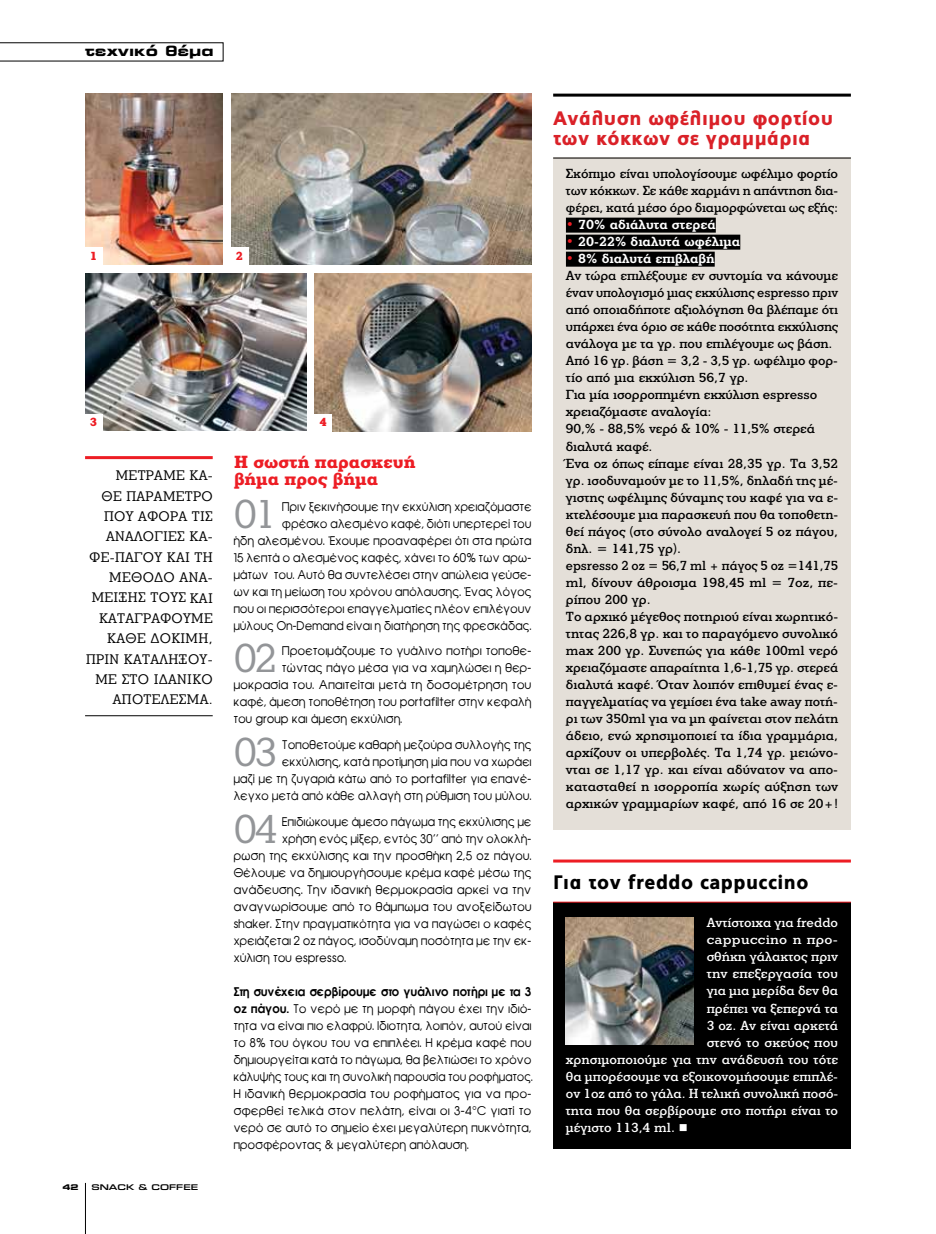
<style>
.page{position:relative;width:936px;height:1234px;background:#fff}
.page>*{position:absolute;margin:0;border:0;box-sizing:border-box;transform-origin:0 0}
.t1{font:41.7px "PF Litho Text";letter-spacing:-.05em;color:#939598}
.t2{font:900 19.5px/20.1px "PF Catalog";letter-spacing:.025em;color:#da2128;scale:.95 1}
.t3{font:900 19.5px "PF Catalog";letter-spacing:.025em;color:#000;scale:.95 1}
.t4{font:900 18px/17px "PF Litho Text";color:#ed1d24}
.t5{font:700 15px "PF Euroset";color:#000}
.t6{font:14.25px/20.4px "PF Litho Text";letter-spacing:.025em;color:#000;text-align:right}
.t7{font:500 13.5px/17px "PF Litho Text";color:#000;text-align:justify}
.t8{font:500 13.5px "PF Litho Text";color:#fff}
.t9{font:700 13.5px "PF Litho Text";color:#fff}
.t10{font:500 13.5px "PF Litho Text";letter-spacing:.02em;color:#fff;scale:1.07 1}
.t11{font:12px/17px "Mg Avant G";letter-spacing:.025em;color:#000;text-align:justify;scale:.95 1}
.t12{font:12px/17px "Mg Avant G";letter-spacing:.025em;color:#000;text-align:right;scale:.94 1}
.t13{font:12px "Mg Avant G";letter-spacing:.025em;color:#000}
.t14{font:12px "Mg Avant G";letter-spacing:.025em;color:#000;scale:.96 1}
.t15{font:12px "Mg Avant G";letter-spacing:.025em;color:#000;scale:.93 1}
.t16{font:900 12px "PF Litho Text";color:#ed1d24}
.t17{font:500 8.25px "PF Euroset";color:#000}
.t18{font:700 8.25px "PF Euroset";color:#000}
.s1{font-weight:700}
.s2{color:#ed1d24}
.s3{font-weight:700;color:#ed1d24}
.s4{font-weight:700;color:#fff}
</style>
<div class="page">
<hr style="left:85px;top:1182px;width:1px;height:51px;background:#000">
<svg style="left:0;top:43px;width:223px;height:18px"></svg>
<hr style="left:85px;top:456px;width:128px;height:3px;background:#ed1d24">
<hr style="left:85px;top:715px;width:128px;height:1px;background:#000">
<div style="left:553px;top:158px;width:297px;height:672px;background:#e4dfd8"></div>
<hr style="left:553px;top:94px;width:297px;height:3px;background:#000">
<hr style="left:553px;top:158px;width:297px;height:1px;background:#000">
<div style="left:566px;top:217px;width:149px;height:15px;background:#000"></div>
<div style="left:566px;top:234px;width:174px;height:15px;background:#000"></div>
<div style="left:566px;top:251px;width:148px;height:15px;background:#000"></div>
<div style="left:553px;top:902px;width:297px;height:246px;background:#000"></div>
<hr style="left:553px;top:859px;width:297px;height:3px;background:#ed1d24">
<hr style="left:553px;top:901px;width:297px;height:1px;background:#ed1d24">
<img style="left:566px;top:917px;width:128px;height:127px">
<img style="left:231px;top:94px;width:300px;height:170px">
<img style="left:85px;top:94px;width:137px;height:170px">
<img style="left:85px;top:273px;width:221px;height:157px">
<img style="left:315px;top:273px;width:216px;height:158px">
<div style="left:85px;top:414px;width:17px;height:17px;background:#fff"></div>
<div style="left:85px;top:247px;width:17px;height:17px;background:#fff"></div>
<div style="left:231px;top:247px;width:17px;height:17px;background:#fff"></div>
<div style="left:315px;top:414px;width:17px;height:17px;background:#fff"></div>
<p class="t5" style="left:85px;top:41px;width:130px">τεχνικό θέμα</p>
<p class="t16" style="left:90px;top:248px;width:9px">1</p>
<p class="t16" style="left:236px;top:248px;width:9px">2</p>
<p class="t16" style="left:90px;top:415px;width:9px">3</p>
<p class="t6" style="left:86px;top:465px;width:128px">μετράμε κά-<br>θε παράμετρο που αφορα τις αναλογίες κα-<br>φέ -πάγου και τη μέθοδο ανά&shy;μειξής τους και καταγράφουμε κάθε δοκιμή, πριν καταλήξου&shy;με στο ιδανικό αποτέλεσμα.</p>
<p class="t18" style="left:62px;top:1181px;width:18px">42</p>
<p class="t17" style="left:91px;top:1181px;width:108px">SNACK &amp; COFFEE</p>
<p class="t16" style="left:319px;top:415px;width:9px">4</p>
<h3 class="t4" style="left:234px;top:453px;width:183px">Η σωστή παρασκευή βήμα προς βήμα</h3>
<h1 class="t1" style="left:234px;top:488px;width:45px">01</h1>
<p class="t12" style="left:234px;top:498px;width:318px">Πριν ξεκινήσουμε την εκχύλιση χρειαζόμαστε<br>φρέσκο αλεσμένο καφέ, διότι υπερτερεί του<br>ήδη αλεσμένου. Έχουμε προαναφέρει ότι στα πρώτα 15 λεπτά ο αλεσμένος καφές, χάνει το 60% των αρω&shy;μάτων του. Αυτό θα συντελέσει στην απώλεια γεύσε&shy;ων και τη μείωση του χρόνου απόλαυσης. Ένας λόγος που οι περισσότεροι επαγγελματίες πλέον επιλέγουν μύλους On-Demand είναι η διατήρηση της φρεσκάδας.</p>
<h1 class="t1" style="left:234px;top:632px;width:45px">02</h1>
<p class="t14" style="left:282px;top:644px;width:261px">Προετοιμάζουμε το γυάλινο ποτήρι τοποθε-</p>
<p class="t11" style="left:282px;top:659px;width:264px">τώντας πάγο μέσα για να χαμηλώσει η θερ-</p>
<p class="t13" style="left:234px;top:678px;width:299px">μοκρασία του. Απαιτείται μετά τη δοσομέτρηση του</p>
<p class="t11" style="left:234px;top:693px;width:315px">καφέ, άμεση τοποθέτηση του portafilter στην κεφαλή</p>
<p class="t11" style="left:234px;top:710px;width:179px">του group και άμεση εκχύλιση.</p>
<h1 class="t1" style="left:234px;top:726px;width:45px">03</h1>
<p class="t12" style="left:234px;top:736px;width:318px">Τοποθετούμε καθαρή μεζούρα συλλογής της εκχύλισης, κατά προτίμηση μία που να χωράει<br>μαζί με τη ζυγαριά κάτω από το portafilter για επανέ&shy;λεγχο μετά από κάθε αλλαγή στη ρύθμιση του μύλου.</p>
<h1 class="t1" style="left:234px;top:802px;width:45px">04</h1>
<p class="t12" style="left:282px;top:812px;width:266px">Επιδιώκουμε άμεσο πάγωμα της εκχύλισης με</p>
<p class="t15" style="left:282px;top:831px;width:269px">χρήση ενός μίξερ, εντός 30’’ από την ολοκλή-</p>
<p class="t14" style="left:234px;top:848px;width:312px">ρωση της εκχύλισης και την προσθήκη 2,5 oz πάγου.</p>
<p class="t11" style="left:234px;top:863px;width:315px">Θέλουμε να δημιουργήσουμε κρέμα καφέ μέσω της</p>
<p class="t13" style="left:234px;top:882px;width:299px">ανάδευσης. Την ιδανική θερμοκρασία αρκεί να την</p>
<p class="t13" style="left:234px;top:899px;width:299px">αναγνωρίσουμε από το θάμπωμα του ανοξείδωτου</p>
<p class="t11" style="left:234px;top:914px;width:315px">shaker. Στην πραγματικότητα για να παγώσει ο καφές</p>
<p class="t12" style="left:234px;top:931px;width:318px">χρειάζεται 2 oz πάγος, ισοδύναμη ποσότητα με την εκ-</p>
<p class="t11" style="left:234px;top:948px;width:120px">χύλιση του espresso.</p>
<p class="t11" style="left:234px;top:982px;width:316px"><span class="s1">Στη συνέχεια σερβίρουμε στο γυάλινο ποτήρι με τα 3 oz πάγου.</span> Το νερό με τη μορφή πάγου έχει την ιδιό&shy;τητα να είναι πιο ελαφρύ. Ιδιοτητα, λοιπόν, αυτού είναι το 8% του όγκου του να επιπλέει. Η κρέμα καφέ που δημιουργείται κατά το πάγωμα, θα βελτιώσει το χρόνο κάλυψής τους και τη συνολική παρουσία του ροφήματος.<br>Η ιδανική θερμοκρασία του ροφήματος για να προ&shy;σφερθεί τελικά στον πελάτη, είναι οι 3-4°C γιατί το νερό σε αυτό το σημείο έχει μεγαλύτερη πυκνότητα, προσφέροντας &amp; μεγαλύτερη απόλαυση.</p>
<h2 class="t2" style="left:553px;top:108px;width:296px">Ανάλυση ωφέλιμου φορτίου των κόκκων σε γραμμάρια</h2>
<p class="t7" style="left:566px;top:165px;width:274px">Σκόπιμο είναι υπολογίσουμε ωφέλιμο φορτίο των κόκκων. Σε κάθε χαρμάνι η απάντηση δια&shy;φέρει, κατά μέσο όρο διαμορφώνεται ως εξής:</p>
<p class="t9" style="left:566px;top:216px;width:151px"><span class="s2">•</span> 70% αδιάλυτα στερεά</p>
<p class="t9" style="left:566px;top:233px;width:176px"><span class="s2">•</span> 20-22% διαλυτά ωφέλιμα</p>
<p class="t7" style="left:566px;top:250px;width:274px;text-align:left"><span class="s3">•</span> <span class="s4">8% διαλυτά επιβλαβή<br></span>Αν τώρα επιλέξουμε εν συντομία να κάνουμε έναν υπολογισμό μιας εκχύλισης espresso πριν από οποιαδήποτε αξιολόγηση θα βλέπαμε ότι υπάρχει ένα όριο σε κάθε ποσότητα εκχύλισης ανάλογα με τα γρ. που επιλέγουμε ως βάση.<br>Από 16 γρ. βάση = 3,2 - 3,5 γρ. ωφέλιμο φορ&shy;τίο από μια εκχύλιση 56,7 γρ.<br>Για μία ισορροπημένη εκχύλιση espresso χρειαζόμαστε αναλογία:<br>90,% - 88,5% νερό &amp; 10% - 11,5% στερεά διαλυτά καφέ.<br>Ένα oz όπως είπαμε είναι 28,35 γρ. Τα 3,52 γρ. ισοδυναμούν με το 11,5%, δηλαδή της μέ&shy;γιστης ωφέλιμης δύναμης του καφέ για να ε&shy;κτελέσουμε μια παρασκευή που θα τοποθετη&shy;θεί πάγος (στο σύνολο αναλογεί 5 oz πάγου, δηλ. = 141,75 γρ).<br>epsresso 2 oz = 56,7 ml + πάγος 5 oz =141,75 ml, δίνουν άθροισμα 198,45 ml = 7oz, πε&shy;ρίπου 200 γρ.<br>Το αρχικό μέγεθος ποτηριού είναι χωρητικό&shy;τητας 226,8 γρ. και το παραγόμενο συνολικό max 200 γρ. Συνεπώς για κάθε 100ml νερό χρειαζόμαστε απαραίτητα 1,6-1,75 γρ. στερεά διαλυτά καφέ. Όταν λοιπόν επιθυμεί ένας ε&shy;παγγελματίας να γεμίσει ένα take away ποτή&shy;ρι των 350ml για να μη φαίνεται στον πελάτη άδειο, ενώ χρησιμοποιεί τα ίδια γραμμάρια, αρχίζουν οι υπερβολές. Τα 1,74 γρ. μειώνο&shy;νται σε 1,17 γρ. και είναι αδύνατον να απο&shy;κατασταθεί η ισορροπία χωρίς αύξηση των αρχικών γραμμαρίων καφέ, από 16 σε 20+!</p>
<h2 class="t3" style="left:553px;top:870px;width:270px">Για τον freddo cappuccino</h2>
<p class="t8" style="left:706px;top:914px;width:133px">Αντίστοιχα για freddo</p>
<p class="t10" style="left:706px;top:931px;width:124px">cappuccino η προ-</p>
<p class="t8" style="left:706px;top:948px;width:133px">σθήκη γάλακτος πριν</p>
<p class="t8" style="left:706px;top:965px;width:133px">την επεξεργασία του</p>
<p class="t8" style="left:706px;top:982px;width:133px">για μια μερίδα δεν θα</p>
<p class="t8" style="left:706px;top:999px;width:133px">πρέπει να ξεπερνά τα</p>
<p class="t8" style="left:706px;top:1016px;width:133px">3 oz. Αν είναι αρκετά</p>
<p class="t8" style="left:706px;top:1033px;width:133px">στενό το σκεύος που</p>
<p class="t8" style="left:566px;top:1050px;width:274px">χρησιμοποιούμε για την ανάδευσή του τότε</p>
<p class="t8" style="left:566px;top:1067px;width:274px">θα μπορέσουμε να εξοικονομήσουμε επιπλέ-</p>
<p class="t8" style="left:566px;top:1084px;width:274px">ον 1oz από το γάλα. Η τελική συνολική ποσό-</p>
<p class="t8" style="left:566px;top:1101px;width:274px">τητα που θα σερβίρουμε στο ποτήρι είναι το</p>
<p class="t8" style="left:566px;top:1118px;width:123px">μέγιστο 113,4 ml. ■</p>
</div>
